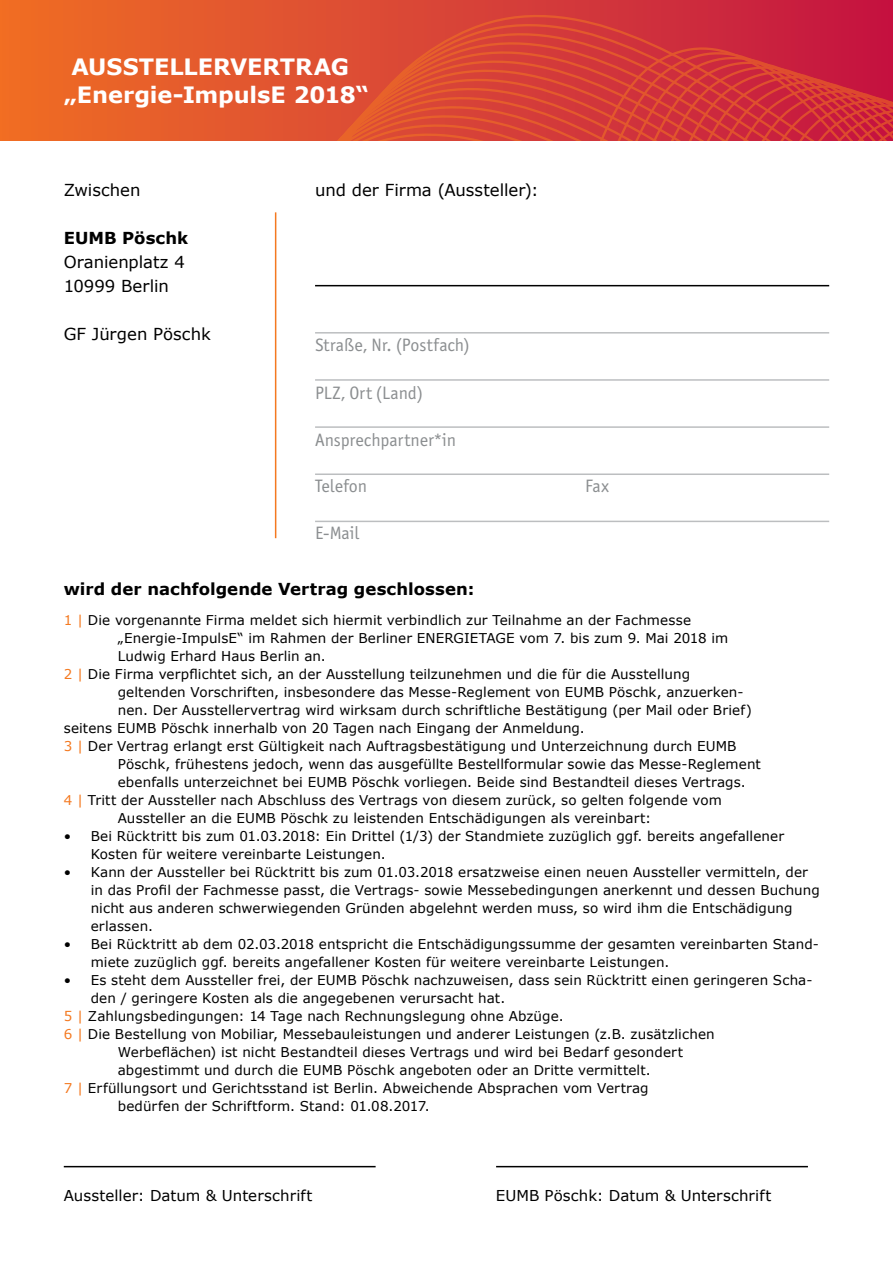
<style>
.page{position:relative;width:893px;height:1263px;background:#fff}
.page>*{position:absolute;margin:0;border:0;box-sizing:border-box;transform-origin:0 0}
.t1{font:700 22.5px/28.5px "Verdana";letter-spacing:-.005em;color:#fff;text-align:center}
.t2{font:18px "Officina Sans ITC Pro";letter-spacing:-.005em;color:#8b8e90}
.t3{font:16.5px/24px "Verdana";color:#000}
.t4{font:700 16.5px "Verdana";color:#000}
.t5{font:15px "Verdana";letter-spacing:.005em;color:#000}
.t6{font:13.5px/18px "Verdana";letter-spacing:.01em;color:#000}
.s1{color:#f47920}
</style>
<div class="page">
<svg style="left:0;top:0;width:893px;height:3px;background:#d84234"></svg>
<svg style="left:0;top:3px;width:893px;height:4px;background:#d84234"></svg>
<svg style="left:0;top:7px;width:893px;height:5px;background:#d84234"></svg>
<svg style="left:0;top:12px;width:893px;height:5px;background:#d94334"></svg>
<svg style="left:0;top:17px;width:893px;height:5px;background:#d94334"></svg>
<svg style="left:0;top:22px;width:893px;height:4px;background:#d94334"></svg>
<svg style="left:0;top:26px;width:893px;height:5px;background:#d94434"></svg>
<svg style="left:0;top:31px;width:893px;height:5px;background:#d94434"></svg>
<svg style="left:0;top:36px;width:893px;height:5px;background:#d94434"></svg>
<svg style="left:0;top:41px;width:893px;height:4px;background:#da4433"></svg>
<svg style="left:0;top:45px;width:893px;height:5px;background:#da4533"></svg>
<svg style="left:0;top:50px;width:893px;height:5px;background:#da4633"></svg>
<svg style="left:0;top:55px;width:893px;height:85px;background:#dc4932"></svg>
<hr style="left:275px;top:212px;width:1px;height:326px;background:#f47920">
<hr style="left:315px;top:285px;width:514px;height:1px;background:#000">
<hr style="left:315px;top:332px;width:514px;height:2px;background:#bcbec0">
<hr style="left:315px;top:379px;width:514px;height:2px;background:#bcbec0">
<hr style="left:315px;top:426px;width:514px;height:2px;background:#bcbec0">
<hr style="left:315px;top:473px;width:514px;height:2px;background:#bcbec0">
<hr style="left:315px;top:521px;width:514px;height:1px;background:#bcbec0">
<hr style="left:64px;top:1166px;width:312px;height:1px;background:#000">
<hr style="left:496px;top:1166px;width:312px;height:1px;background:#000">
<h1 class="t1" style="left:64px;top:52px;width:307px">AUSSTELLERVERTRAG „Energie-ImpulsE 2018“</h1>
<p class="t3" style="left:64px;top:177px;width:78px">Zwischen</p>
<p class="t4" style="left:64px;top:226px;width:126px">EUMB Pöschk</p>
<p class="t3" style="left:64px;top:249px;width:123px">Oranienplatz 4<br>10999 Berlin</p>
<p class="t3" style="left:64px;top:321px;width:148px">GF Jürgen Pöschk</p>
<p class="t3" style="left:315px;top:178px;width:225px">und der Firma (Aussteller):</p>
<h2 class="t2" style="left:315px;top:334px;width:156px">Straße, Nr. (Postfach)</h2>
<h2 class="t2" style="left:315px;top:382px;width:110px">PLZ, Ort (Land)</h2>
<h2 class="t2" style="left:315px;top:429px;width:142px">Ansprechpartner*in</h2>
<h2 class="t2" style="left:315px;top:475px;width:53px">Telefon</h2>
<h2 class="t2" style="left:585px;top:475px;width:26px">Fax</h2>
<h2 class="t2" style="left:315px;top:522px;width:46px">E-Mail</h2>
<p class="t4" style="left:64px;top:577px;width:412px">wird der nachfolgende Vertrag geschlossen:</p>
<p class="t6" style="left:64px;top:611px;width:629px"><span class="s1">1 |</span> Die vorgenannte Firma meldet sich hiermit verbindlich zur Teilnahme an der Fachmesse</p>
<p class="t6" style="left:118px;top:629px;width:612px">„Energie-ImpulsE“ im Rahmen der Berliner ENERGIETAGE vom 7. bis zum 9. Mai 2018 im</p>
<p class="t6" style="left:118px;top:647px;width:210px">Ludwig Erhard Haus Berlin an.</p>
<p class="t6" style="left:64px;top:665px;width:628px"><span class="s1">2 |</span> Die Firma verpflichtet sich, an der Ausstellung teilzunehmen und die für die Ausstellung</p>
<p class="t6" style="left:118px;top:683px;width:627px">geltenden Vorschriften, insbesondere das Messe-Reglement von EUMB Pöschk, anzuerken-</p>
<p class="t6" style="left:118px;top:701px;width:636px">nen. Der Ausstellervertrag wird wirksam durch schriftliche Bestätigung (per Mail oder Brief)</p>
<p class="t6" style="left:64px;top:719px;width:522px">seitens EUMB Pöschk innerhalb von 20 Tagen nach Eingang der Anmeldung.</p>
<p class="t6" style="left:64px;top:737px;width:674px"><span class="s1">3 |</span> Der Vertrag erlangt erst Gültigkeit nach Auftragsbestätigung und Unterzeichnung durch EUMB</p>
<p class="t6" style="left:118px;top:755px;width:645px">Pöschk, frühestens jedoch, wenn das ausgefüllte Bestellformular sowie das Messe-Reglement</p>
<p class="t6" style="left:118px;top:773px;width:629px">ebenfalls unterzeichnet bei EUMB Pöschk vorliegen. Beide sind Bestandteil dieses Vertrags.</p>
<p class="t6" style="left:64px;top:791px;width:660px"><span class="s1">4 |</span> Tritt der Aussteller nach Abschluss des Vertrags von diesem zurück, so gelten folgende vom</p>
<p class="t6" style="left:118px;top:809px;width:535px">Aussteller an die EUMB Pöschk zu leistenden Entschädigungen als vereinbart:</p>
<p class="t6" style="left:91px;top:827px;width:695px;text-indent:-27px">• Bei Rücktritt bis zum 01.03.2018: Ein Drittel (1/3) der Standmiete zuzüglich ggf. bereits angefallener<br>Kosten für weitere vereinbarte Leistungen.</p>
<p class="t6" style="left:91px;top:863px;width:731px;text-indent:-27px">• Kann der Aussteller bei Rücktritt bis zum 01.03.2018 ersatzweise einen neuen Aussteller vermitteln, der in das Profil der Fachmesse passt, die Vertrags- sowie Messebedingungen anerkennt und dessen Buchung nicht aus anderen schwerwiegenden Gründen abgelehnt werden muss, so wird ihm die Entschädigung erlassen.</p>
<p class="t6" style="left:91px;top:935px;width:730px;text-indent:-27px">• Bei Rücktritt ab dem 02.03.2018 entspricht die Entschädigungssumme der gesamten vereinbarten Stand&shy;miete zuzüglich ggf. bereits angefallener Kosten für weitere vereinbarte Leistungen.</p>
<p class="t6" style="left:64px;top:971px;width:750px">• Es steht dem Aussteller frei, der EUMB Pöschk nachzuweisen, dass sein Rücktritt einen geringeren Scha-</p>
<p class="t6" style="left:91px;top:989px;width:416px">den / geringere Kosten als die angegebenen verursacht hat.</p>
<p class="t6" style="left:64px;top:1007px;width:501px"><span class="s1">5 |</span> Zahlungsbedingungen: 14 Tage nach Rechnungslegung ohne Abzüge.</p>
<p class="t6" style="left:64px;top:1025px;width:652px"><span class="s1">6 |</span> Die Bestellung von Mobiliar, Messebauleistungen und anderer Leistungen (z.B. zusätzlichen</p>
<p class="t6" style="left:118px;top:1043px;width:567px">Werbeflächen) ist nicht Bestandteil dieses Vertrags und wird bei Bedarf gesondert</p>
<p class="t6" style="left:118px;top:1061px;width:534px">abgestimmt und durch die EUMB Pöschk angeboten oder an Dritte vermittelt.</p>
<p class="t6" style="left:64px;top:1079px;width:586px"><span class="s1">7 |</span> Erfüllungsort und Gerichtsstand ist Berlin. Abweichende Absprachen vom Vertrag</p>
<p class="t6" style="left:118px;top:1097px;width:313px">bedürfen der Schriftform. Stand: 01.08.2017.</p>
<p class="t5" style="left:64px;top:1185px;width:250px">Aussteller: Datum &amp; Unterschrift</p>
<p class="t5" style="left:496px;top:1185px;width:277px">EUMB Pöschk: Datum &amp; Unterschrift</p>
</div>
